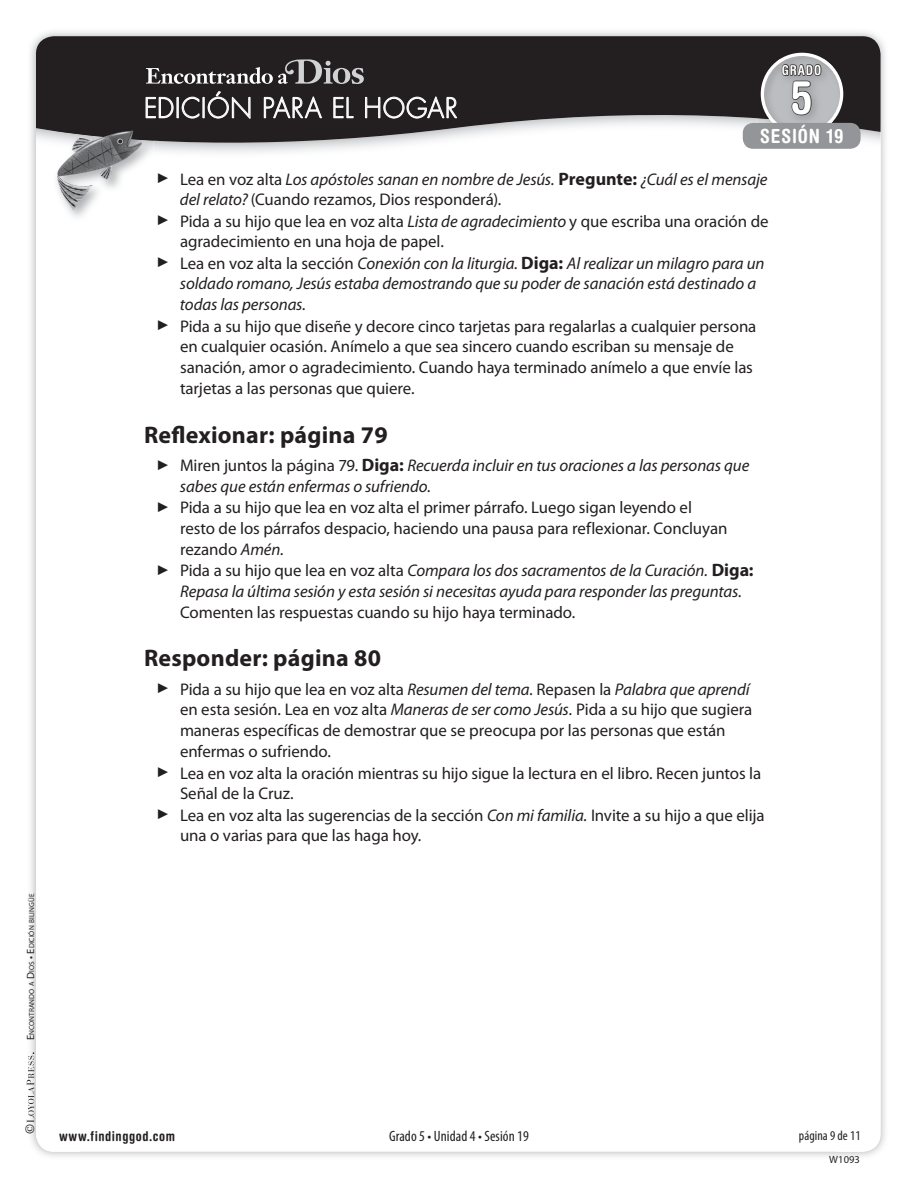
<style>
.page{position:relative;width:918px;height:1188px;background:#fff}
.page>*{position:absolute;margin:0;border:0;box-sizing:border-box;transform-origin:0 0}
.t1{font:700 condensed 46.2px "Helvetica Rounded LT Std";color:#fff}
.t2{font:300 27px "Futura Std";letter-spacing:.035em;color:#fff;scale:.96 1}
.t3{font:700 24px "Myriad Pro";letter-spacing:.01em;color:#231f20}
.t4{font:700 condensed 19.5px "Helvetica Rounded LT Std";letter-spacing:.045em;color:#fff}
.t5{font:16.8px "Myriad Pro";letter-spacing:-.005em;color:#231f20}
.t6{font:italic 16.8px "Myriad Pro";letter-spacing:-.005em;color:#231f20}
.t7{font:condensed 15px "Myriad Pro";letter-spacing:.005em;color:#231f20}
.t8{font:700 condensed 13.65px "Helvetica Rounded LT Std";letter-spacing:.065em;color:#fff}
.t9{font:700 condensed 13.5px "Helvetica Rounded LT Std";letter-spacing:.04em;color:#231f20}
.t10{font:condensed 13.5px "Myriad Pro";letter-spacing:.005em;color:#231f20}
.t11{font:12px "Janson Text LT Std";color:#231f20}
.t12{font:10.5px "Myriad Pro";letter-spacing:.005em;color:#231f20}
.t13{font:7.35px "Myriad Pro";letter-spacing:.005em;color:#231f20}
.s1{font-size:10.5px}
.s2{font-style:normal}
.s3{font-weight:700;font-style:normal;font-size:18px}
.s4{font-style:italic}
</style>
<div class="page">
<img style="left:30px;top:31px;width:855px;height:50px">
<img style="left:30px;top:81px;width:51px;height:1076px">
<img style="left:836px;top:81px;width:49px;height:1076px">
<div style="left:36px;top:36px;width:844px;height:1116px;background:#fff;border-radius:18px"></div>
<svg style="left:36px;top:36px;width:844px;height:117px;background:#4f4c4d"></svg>
<img style="left:757px;top:49px;width:96px;height:74px">
<svg style="left:761px;top:31px;width:82px;height:122px;background:#8c8c8e"></svg>
<div style="left:743px;top:123px;width:118px;height:26px;background:#939598;border-radius:10px"></div>
<img style="left:53px;top:141px;width:101px;height:76px">
<img style="left:53px;top:127px;width:101px;height:14px">
<img style="left:55px;top:131px;width:87px;height:79px">
<svg style="left:146px;top:97px;width:27px;height:21px"></svg>
<div style="left:177px;top:97px;width:2px;height:21px;border:1px solid #fff"></div>
<svg style="left:182px;top:91px;width:68px;height:28px;background:#4f4b4c"></svg>
<svg style="left:264px;top:96px;width:58px;height:22px"></svg>
<svg style="left:333px;top:97px;width:21px;height:21px"></svg>
<svg style="left:365px;top:96px;width:92px;height:22px;background:#5e5b5c"></svg>
<svg style="left:146px;top:59px;width:218px;height:25px;background:#555253"></svg>
<svg style="left:27px;top:1052px;width:7px;height:71px"></svg>
<p class="t13" style="left:28px;top:1040px;width:148px;rotate:-90deg"><span class="s1">E</span>NCONTRANDO A <span class="s1">D</span>IOS <span class="s1">•</span> <span class="s1">E</span>DICIÓN BILINGÜE</p>
<h2 class="t2" style="left:144px;top:92px;width:328px">EDICIÓN PARA EL HOGAR</h2>
<p class="t8" style="left:782px;top:62px;width:41px">GRADO</p>
<h1 class="t1" style="left:790px;top:69px;width:24px">5</h1>
<p class="t4" style="left:760px;top:124px;width:85px">SESIÓN 19</p>
<p class="t6" style="left:158px;top:170px;width:612px">▶ <span class="s2">Lea en voz alta</span> Los apóstoles sanan en nombre de Jesús. <span class="s3">Pregunte:</span> ¿Cuál es el mensaje</p>
<p class="t5" style="left:180px;top:191px;width:323px"><span class="s4">del relato?</span> (Cuando rezamos, Dios responderá).</p>
<p class="t5" style="left:158px;top:212px;width:613px">▶ Pida a su hijo que lea en voz alta <span class="s4">Lista de agradecimiento</span> y que escriba una oración de</p>
<p class="t5" style="left:180px;top:233px;width:265px">agradecimiento en una hoja de papel.</p>
<p class="t6" style="left:158px;top:254px;width:609px">▶ <span class="s2">Lea en voz alta la sección</span> Conexión con la liturgia. <span class="s3">Diga:</span> Al realizar un milagro para un</p>
<p class="t6" style="left:180px;top:275px;width:578px">soldado romano, Jesús estaba demostrando que su poder de sanación está destinado a</p>
<p class="t6" style="left:180px;top:296px;width:128px">todas las personas.</p>
<p class="t5" style="left:158px;top:317px;width:600px">▶ Pida a su hijo que diseñe y decore cinco tarjetas para regalarlas a cualquier persona</p>
<p class="t5" style="left:180px;top:338px;width:555px">en cualquier ocasión. Anímelo a que sea sincero cuando escriban su mensaje de</p>
<p class="t5" style="left:180px;top:359px;width:574px">sanación, amor o agradecimiento. Cuando haya terminado anímelo a que envíe las</p>
<p class="t5" style="left:180px;top:380px;width:236px">tarjetas a las personas que quiere.</p>
<h3 class="t3" style="left:144px;top:421px;width:245px">Reflexionar: página 79</h3>
<p class="t6" style="left:158px;top:456px;width:593px">▶ <span class="s2">Miren juntos la página 79.</span> <span class="s3">Diga:</span> Recuerda incluir en tus oraciones a las personas que</p>
<p class="t6" style="left:180px;top:477px;width:253px">sabes que están enfermas o sufriendo.</p>
<p class="t5" style="left:158px;top:498px;width:536px">▶ Pida a su hijo que lea en voz alta el primer párrafo. Luego sigan leyendo el</p>
<p class="t5" style="left:180px;top:519px;width:549px">resto de los párrafos despacio, haciendo una pausa para reflexionar. Concluyan</p>
<p class="t5" style="left:180px;top:540px;width:105px">rezando <span class="s4">Amén.</span></p>
<p class="t6" style="left:158px;top:561px;width:598px">▶ <span class="s2">Pida a su hijo que lea en voz alta</span> Compara los dos sacramentos de la Curación. <span class="s3">Diga:</span></p>
<p class="t6" style="left:180px;top:582px;width:563px">Repasa la última sesión y esta sesión si necesitas ayuda para responder las preguntas.</p>
<p class="t5" style="left:180px;top:603px;width:397px">Comenten las respuestas cuando su hijo haya terminado.</p>
<h3 class="t3" style="left:144px;top:644px;width:239px">Responder: página 80</h3>
<p class="t5" style="left:158px;top:680px;width:594px">▶ Pida a su hijo que lea en voz alta <span class="s4">Resumen del tema.</span> Repasen la <span class="s4">Palabra que aprendí</span></p>
<p class="t5" style="left:180px;top:701px;width:574px">en esta sesión. Lea en voz alta <span class="s4">Maneras de ser como Jesús.</span> Pida a su hijo que sugiera</p>
<p class="t5" style="left:180px;top:722px;width:547px">maneras específicas de demostrar que se preocupa por las personas que están</p>
<p class="t5" style="left:180px;top:743px;width:153px">enfermas o sufriendo.</p>
<p class="t5" style="left:158px;top:764px;width:605px">▶ Lea en voz alta la oración mientras su hijo sigue la lectura en el libro. Recen juntos la</p>
<p class="t5" style="left:180px;top:785px;width:115px">Señal de la Cruz.</p>
<p class="t5" style="left:158px;top:806px;width:609px">▶ Lea en voz alta las sugerencias de la sección <span class="s4">Con mi familia.</span> Invite a su hijo a que elija</p>
<p class="t5" style="left:180px;top:827px;width:243px">una o varias para que las haga hoy.</p>
<p class="t11" style="left:23px;top:1134px;width:12px;rotate:-90deg">©</p>
<p class="t9" style="left:59px;top:1128px;width:117px">www.findinggod.com</p>
<p class="t7" style="left:389px;top:1128px;width:141px">Grado 5 • Unidad 4 • Sesión 19</p>
<p class="t10" style="left:799px;top:1128px;width:63px">página 9 de 11</p>
<p class="t12" style="left:829px;top:1154px;width:32px">W1093</p>
</div>
